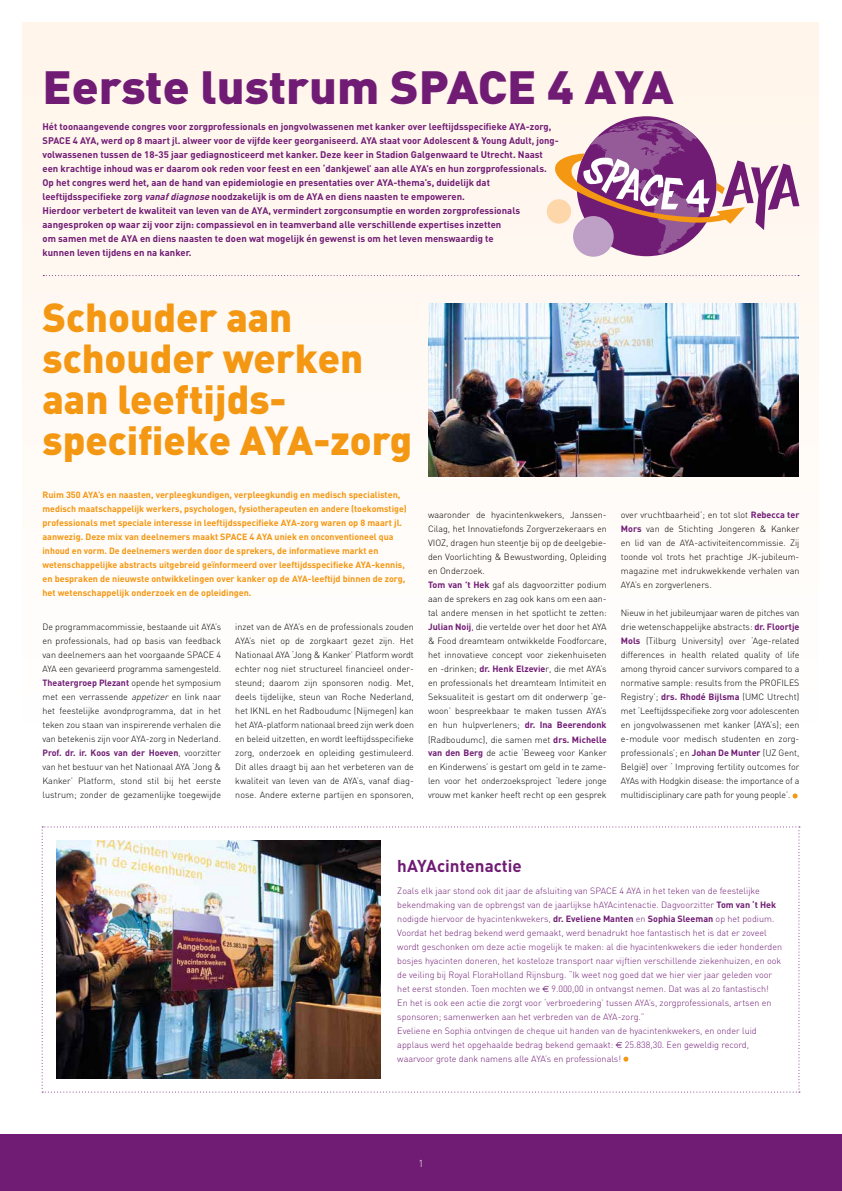
<style>
.page{position:relative;width:842px;height:1191px;background:#fff}
.page>*{position:absolute;margin:0;border:0;box-sizing:border-box;transform-origin:0 0}
.t1{font:900 46px "DIN";color:#701c74;scale:1.05 1}
.t2{font:900 40px/41px "DIN";color:#f49712}
.t3{font:700 17px "DIN";color:#701c74}
.t4{font:300 10px "DIN";color:#fff}
.t5{font:700 9.5px/14px "DIN";color:#701c74}
.t6{font:300 9px/14px "DIN";color:#000;text-align:justify}
.t7{font:300 9px/14px "DIN";color:#701c74}
.t8{font:700 9px/14px "DIN";color:#f49712}
.s1{font-style:italic}
.s2{font-weight:700;color:#701c74}
.s3{font-weight:700}
.s4{font-family:"Euro Sans";font-weight:400}
</style>
<div class="page">
<div style="left:23px;top:23px;width:796px;height:700px;background:#fffaf5"></div>
<svg style="left:793px;top:793px;width:4px;height:5px"></svg>
<svg style="left:551px;top:120px;width:248px;height:134px"></svg>
<div style="left:547px;top:199px;width:24px;height:25px;background:#fdd7aa;border-radius:50%"></div>
<div style="left:573px;top:216px;width:41px;height:41px;background:#bea0c6;border-radius:50%"></div>
<div style="left:0;top:1134px;width:842px;height:57px;background:#701c74"></div>
<svg style="left:43px;top:275px;width:756px;height:1px"></svg>
<img style="left:428px;top:304px;width:370px;height:172px">
<svg style="left:42px;top:826px;width:758px;height:266px"></svg>
<img style="left:56px;top:840px;width:324px;height:238px">
<h1 class="t1" style="left:43px;top:56px;width:602px">Eerste lustrum SPACE 4 AYA</h1>
<p class="t5" style="left:43px;top:119px;width:518px">Hét toonaangevende congres voor zorgprofessionals en jongvolwassenen met kanker over leeftijdsspecifieke AYA-zorg, SPACE 4 AYA, werd op 8 maart jl. alweer voor de vijfde keer georganiseerd. AYA staat voor Adolescent &amp; Young Adult, jong&shy;volwassenen tussen de 18-35 jaar gediagnosticeerd met kanker. Deze keer in Stadion Galgenwaard te Utrecht. Naast een krachtige inhoud was er daarom ook reden voor feest en een ‘dankjewel’ aan alle AYA’s en hun zorgprofessionals.<br>Op het congres werd het, aan de hand van epidemiologie en presentaties over AYA-thema’s, duidelijk dat leeftijdsspecifieke zorg <span class="s1">vanafdiagnose</span> noodzakelijk is om de AYA en diens naasten te empoweren.<br>Hierdoor verbetert de kwaliteit van leven van de AYA, vermindert zorgconsumptie en worden zorgprofessionals aangesproken op waar zij voor zijn: compassievol en in teamverband alle verschillende expertises inzetten<br>om samen met de AYA en diens naasten te doen wat mogelijk én gewenst is om het leven menswaardig te<br>kunnen leven tijdens en na kanker.</p>
<h2 class="t2" style="left:43px;top:295px;width:371px">Schouder aan schouder werken aan leeftijds&shy;specifieke AYA-zorg</h2>
<p class="t8" style="left:43px;top:487px;width:366px">Ruim 350 AYA’s en naasten, verpleegkundigen, verpleegkundig en medisch specialisten, medisch maatschappelijk werkers, psychologen, fysiotherapeuten en andere (toekomstige) professionals met speciale interesse in leeftijdsspecifieke AYA-zorg waren op 8 maart jl. aanwezig. Deze mix van deelnemers maakt SPACE 4 AYA uniek en onconventioneel qua inhoud en vorm. De deelnemers werden door de sprekers, de informatieve markt en wetenschappelijke abstracts uitgebreid geïnformeerd over leeftijdsspecifieke AYA-kennis, en bespraken de nieuwste ontwikkelingen over kanker op de AYA-leeftijd binnen de zorg, het wetenschappelijk onderzoek en de opleidingen.</p>
<p class="t6" style="left:43px;top:620px;width:180px">De programmacommissie, bestaande uit AYA’s en professionals, had op basis van feedback van deelnemers aan het voorgaande SPACE 4<br>AYA een gevarieerd programma samengesteld.<br><span class="s2">Theatergroep Plezant</span> opende het symposium met een verrassende <span class="s1">appetizer</span> en link naar het feestelijke avondprogramma, dat in het teken zou staan van inspirerende verhalen die van betekenis zijn voor AYA-zorg in Nederland.<br><span class="s2">Prof. dr. ir. Koos van der Hoeven</span>, voorzitter van het bestuur van het Nationaal AYA ‘Jong &amp; Kanker’ Platform, stond stil bij het eerste lustrum; zonder de gezamenlijke toegewijde</p>
<p class="t6" style="left:235px;top:620px;width:180px">inzet van de AYA’s en de professionals zouden AYA’s niet op de zorgkaart gezet zijn. Het Nationaal AYA ‘Jong &amp; Kanker’ Platform wordt echter nog niet structureel financieel onder&shy;steund; daarom zijn sponsoren nodig. Met, deels tijdelijke, steun van Roche Nederland, het IKNL en het Radboudumc (Nijmegen) kan het AYA-platform nationaal breed zijn werk doen en beleid uitzetten, en wordt leeftijdsspecifieke zorg, onderzoek en opleiding gestimuleerd.<br>Dit alles draagt bij aan het verbeteren van de kwaliteit van leven van de AYA’s, vanaf diag&shy;nose. Andere externe partijen en sponsoren,</p>
<p class="t6" style="left:428px;top:508px;width:180px;text-align:left">waaronder de hyacintenkwekers, Janssen-Cilag, het Innovatiefonds Zorgverzekeraars en VIOZ, dragen hun steentje bij op de deelgebie&shy;den Voorlichting &amp; Bewustwording, Opleiding en Onderzoek.<br><span class="s2">Tom van ’t Hek</span> gaf als dagvoorzitter podium aan de sprekers en zag ook kans om een aan&shy;tal andere mensen in het spotlicht te zetten:<br><span class="s2">Julian Noij</span>, die vertelde over het door het AYA &amp; Food dreamteam ontwikkelde Foodforcare, het innovatieve concept voor ziekenhuiseten en -drinken; <span class="s2">dr. Henk Elzevie</span>r, die met AYA’s en professionals het dreamteam Intimiteit en Seksualiteit is gestart om dit onderwerp ‘ge&shy;woon’ bespreekbaar te maken tussen AYA’s en hun hulpverleners; <span class="s2">dr. Ina Beerendonk </span>(Radboudumc), die samen met <span class="s2">drs. Michelle van den Berg</span> de actie ‘Beweeg voor Kanker en Kinderwens’ is gestart om geld in te zame&shy;len voor het onderzoeksproject ‘Iedere jonge vrouw met kanker heeft recht op een gesprek</p>
<p class="t6" style="left:621px;top:508px;width:180px">over vruchtbaarheid’; en tot slot <span class="s2">Rebecca ter Mors</span> van de Stichting Jongeren &amp; Kanker en lid van de AYA-activiteitencommissie. Zij toonde vol trots het prachtige JK-jubileum&shy;magazine met indrukwekkende verhalen van AYA’s en zorgverleners.</p>
<p class="t6" style="left:621px;top:606px;width:180px">Nieuw in het jubileumjaar waren de pitches van drie wetenschappelijke abstracts: <span class="s2">dr. Floortje Mols</span> (Tilburg University) over ‘Age-related differences in health related quality of life among thyroid cancer survivors compared to a normative sample: results from the PROFILES Registry’; <span class="s2">drs. Rhodé Bijlsma</span> (UMC Utrecht) met ‘Leeftijdsspecifieke zorg voor adolescenten en jongvolwassenen met kanker (AYA’s); een e-module voor medisch studenten en zorg&shy;professionals’; en <span class="s2">Johan De Munter</span> (UZ Gent, België) over ‘ Improving fertility outcomes for AYAs with Hodgkin disease: the importance of a multidisciplinary care path for young people’.</p>
<h3 class="t3" style="left:397px;top:854px;width:126px">hAYAcintenactie</h3>
<p class="t7" style="left:397px;top:883px;width:386px">Zoals elk jaar stond ook dit jaar de afsluiting van SPACE 4 AYA in het teken van de feestelijke bekendmaking van de opbrengst van de jaarlijkse hAYAcintenactie. Dagvoorzitter <span class="s3">Tom van ‘t Hek </span>nodigde hiervoor de hyacintenkwekers, <span class="s3">dr. Eveliene Manten</span> en <span class="s3">Sophia Sleeman</span> op het podium.<br>Voordat het bedrag bekend werd gemaakt, werd benadrukt hoe fantastisch het is dat er zoveel wordt geschonken om deze actie mogelijk te maken: al die hyacintenkwekers die ieder honderden bosjes hyacinten doneren, het kosteloze transport naar vijftien verschillende ziekenhuizen, en ook de veiling bij Royal FloraHolland Rijnsburg. “Ik weet nog goed dat we hier vier jaar geleden voor het eerst stonden. Toen mochten we <span class="s4">€</span> 9.000,00 in ontvangst nemen. Dat was al zo fantastisch!<br>En het is ook een actie die zorgt voor ‘verbroedering’ tussen AYA’s, zorgprofessionals, artsen en sponsoren; samenwerken aan het verbreden van de AYA-zorg.”<br>Eveliene en Sophia ontvingen de cheque uit handen van de hyacintenkwekers, en onder luid applaus werd het opgehaalde bedrag bekend gemaakt: <span class="s4">€</span> 25.838,30. Een geweldig record, waarvoor grote dank namens alle AYA’s en professionals!</p>
<p class="t4" style="left:418px;top:1156px;width:7px">1</p>
</div>
